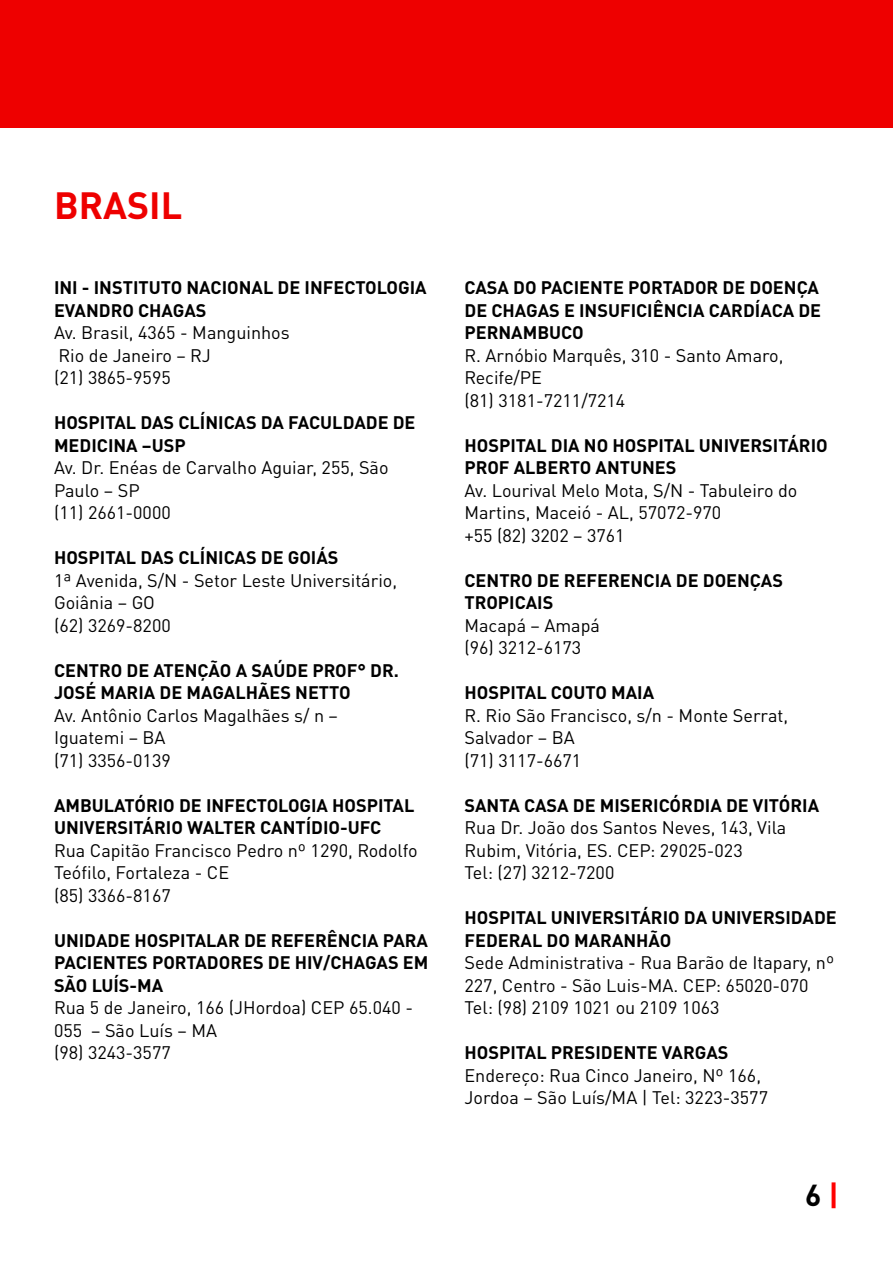
<style>
.page{position:relative;width:893px;height:1263px;background:#fff}
.page>*{position:absolute;margin:0;border:0;box-sizing:border-box;transform-origin:0 0}
.t1{font:700 37.5px "DIN Pro";color:#e00}
.t2{font:700 30px "DIN Pro";color:#000}
.t3{font:18px/22.5px "DIN Pro";color:#000}
.t4{font:700 18px/22.5px "DIN Pro";color:#000}
.s1{color:#f00}
</style>
<div class="page">
<div style="left:0;top:0;width:893px;height:128px;background:#e00"></div>
<h1 class="t1" style="left:54px;top:174px;width:130px">BRASIL</h1>
<p class="t4" style="left:54px;top:274px;width:374px">INI - INSTITUTO NACIONAL DE INFECTOLOGIA<br>EVANDRO CHAGAS</p>
<p class="t3" style="left:54px;top:320px;width:237px">Av. Brasil, 4365 - Manguinhos<br>Rio de Janeiro – RJ<br>(21) 3865-9595</p>
<p class="t4" style="left:54px;top:409px;width:363px">HOSPITAL DAS CLÍNICAS DA FACULDADE DE<br>MEDICINA –USP</p>
<p class="t3" style="left:54px;top:455px;width:336px">Av. Dr. Enéas de Carvalho Aguiar, 255, São<br>Paulo – SP<br>(11) 2661-0000</p>
<p class="t4" style="left:54px;top:544px;width:286px">HOSPITAL DAS CLÍNICAS DE GOIÁS</p>
<p class="t3" style="left:54px;top:567px;width:345px">1ª Avenida, S/N - Setor Leste Universitário,<br>Goiânia – GO<br>(62) 3269-8200</p>
<p class="t4" style="left:54px;top:657px;width:347px">CENTRO DE ATENÇÃO A SAÚDE PROF° DR.<br>JOSÉ MARIA DE MAGALHÃES NETTO</p>
<p class="t3" style="left:54px;top:702px;width:286px">Av. Antônio Carlos Magalhães s/ n –<br>Iguatemi – BA<br>(71) 3356-0139</p>
<p class="t4" style="left:54px;top:792px;width:362px">AMBULATÓRIO DE INFECTOLOGIA HOSPITAL<br>UNIVERSITÁRIO WALTER CANTÍDIO-UFC</p>
<p class="t3" style="left:54px;top:837px;width:365px">Rua Capitão Francisco Pedro nº 1290, Rodolfo<br>Teófilo, Fortaleza - CE<br>(85) 3366-8167</p>
<p class="t4" style="left:54px;top:927px;width:376px;text-align:justify">UNIDADE HOSPITALAR DE REFERÊNCIA PARA PACIENTES PORTADORES DE HIV/CHAGAS EM SÃO LUÍS-MA</p>
<p class="t3" style="left:54px;top:995px;width:360px">Rua 5 de Janeiro, 166 (JHordoa) CEP 65.040 -<br>055 – São Luís – MA<br>(98) 3243-3577</p>
<p class="t4" style="left:464px;top:274px;width:358px;text-align:justify">CASA DO PACIENTE PORTADOR DE DOENÇA DE CHAGAS E INSUFICIÊNCIA CARDÍACA DE PERNAMBUCO</p>
<p class="t3" style="left:464px;top:342px;width:321px">R. Arnóbio Marquês, 310 - Santo Amaro,<br>Recife/PE<br>(81) 3181-7211/7214</p>
<p class="t4" style="left:464px;top:432px;width:365px">HOSPITAL DIA NO HOSPITAL UNIVERSITÁRIO<br>PROF ALBERTO ANTUNES</p>
<p class="t3" style="left:464px;top:477px;width:334px">Av. Lourival Melo Mota, S/N - Tabuleiro do<br>Martins, Maceió - AL, 57072-970<br>+55 (82) 3202 – 3761</p>
<p class="t4" style="left:464px;top:567px;width:320px">CENTRO DE REFERENCIA DE DOENÇAS<br>TROPICAIS</p>
<p class="t3" style="left:464px;top:612px;width:137px">Macapá – Amapá (96) 3212-6173</p>
<p class="t4" style="left:464px;top:679px;width:191px">HOSPITAL COUTO MAIA</p>
<p class="t3" style="left:464px;top:702px;width:325px">R. Rio São Francisco, s/n - Monte Serrat,<br>Salvador – BA<br>(71) 3117-6671</p>
<p class="t4" style="left:464px;top:792px;width:356px">SANTA CASA DE MISERICÓRDIA DE VITÓRIA</p>
<p class="t3" style="left:464px;top:815px;width:323px">Rua Dr. João dos Santos Neves, 143, Vila<br>Rubim, Vitória, ES. CEP: 29025-023<br>Tel: (27) 3212-7200</p>
<p class="t4" style="left:464px;top:904px;width:374px">HOSPITAL UNIVERSITÁRIO DA UNIVERSIDADE<br>FEDERAL DO MARANHÃO</p>
<p class="t3" style="left:464px;top:950px;width:371px">Sede Administrativa - Rua Barão de Itapary, nº<br>227, Centro - São Luis-MA. CEP: 65020-070<br>Tel: (98) 2109 1021 ou 2109 1063</p>
<p class="t4" style="left:464px;top:1039px;width:265px">HOSPITAL PRESIDENTE VARGAS</p>
<p class="t3" style="left:464px;top:1062px;width:305px">Endereço: Rua Cinco Janeiro, Nº 166,<br>Jordoa – São Luís/MA | Tel: 3223-3577</p>
<h2 class="t2" style="left:805px;top:1170px;width:35px">6 <span class="s1">|</span></h2>
</div>
